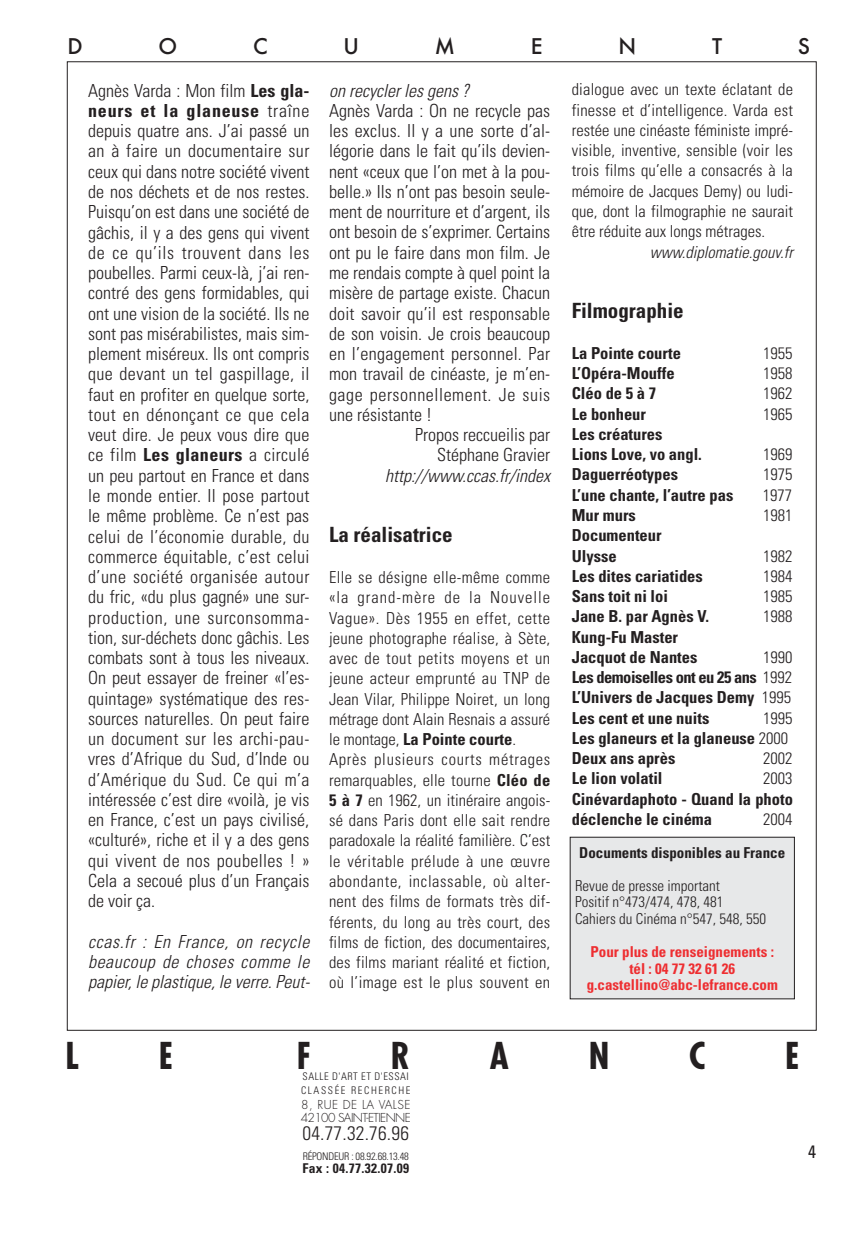
<style>
.page{position:relative;width:851px;height:1234px;background:#fff}
.page>*{position:absolute;margin:0;border:0;box-sizing:border-box;transform-origin:0 0}
.t1{font:700 condensed 36px "Futura";color:#231f20}
.t2{font:700 condensed 21px "Univers";color:#231f20}
.t3{font:500 21px "Futura";color:#231f20}
.t4{font:300 condensed 19.5px "Univers";letter-spacing:.01em;color:#231f20}
.t5{font:300 condensed 18px/20.2px "Univers";color:#231f20;text-align:justify}
.t6{font:italic 300 condensed 18px/20.2px "Univers";color:#231f20;text-align:justify}
.t7{font:300 condensed 18px "Univers";letter-spacing:.02em;color:#231f20}
.t8{font:300 condensed 18px "Univers";letter-spacing:.03em;color:#231f20}
.t9{font:condensed 18px "Univers";color:#231f20}
.t10{font:300 condensed 16.5px/20.2px "Univers";letter-spacing:.015em;color:#231f20}
.t11{font:700 condensed 16.5px/20.2px "Univers";color:#231f20}
.t12{font:italic 300 condensed 16.5px "Univers";color:#231f20}
.t13{font:300 condensed 15px/16.5px "Univers";color:#231f20}
.t14{font:700 condensed 15px/16.5px "Univers";color:#ee2e31;text-align:center}
.t15{font:700 condensed 15px "Univers";color:#231f20}
.t16{font:700 condensed 13.5px "Univers";letter-spacing:.025em;color:#231f20}
.t17{font:300 12px/13.5px "Futura";letter-spacing:-.05em;color:#231f20}
.t18{font:300 condensed 10.5px/13.5px "Univers";letter-spacing:.15em;color:#231f20}
.t19{font:300 condensed 10.5px "Univers";letter-spacing:-.02em;color:#231f20}
.s1{font-weight:700}
.s2{font-weight:300}
</style>
<div class="page">
<div style="left:570px;top:837px;width:224px;height:161px;background:#e7e8e9"></div>
<p class="t3" style="left:67px;top:37px;width:17px">D</p>
<p class="t3" style="left:158px;top:37px;width:20px">O</p>
<p class="t3" style="left:253px;top:37px;width:16px">C</p>
<p class="t3" style="left:343px;top:37px;width:17px">U</p>
<p class="t3" style="left:435px;top:37px;width:22px">M</p>
<p class="t3" style="left:531px;top:37px;width:13px">E</p>
<p class="t3" style="left:618px;top:37px;width:19px">N</p>
<p class="t3" style="left:712px;top:37px;width:12px">T</p>
<p class="t3" style="left:797px;top:37px;width:14px">S</p>
<p class="t5" style="left:88px;top:82px;width:223px">Agnès Varda : Mon film <span class="s1">Les gla&shy;neurs et la glaneuse</span> traîne depuis quatre ans. J’ai passé un an à faire un documentaire sur ceux qui dans notre société vivent de nos déchets et de nos restes.<br>Puisqu’on est dans une société de gâchis, il y a des gens qui vivent de ce qu’ils trouvent dans les poubelles. Parmi ceux-là, j’ai ren&shy;contré des gens formidables, qui ont une vision de la société. Ils ne sont pas misérabilistes, mais sim&shy;plement miséreux. Ils ont compris que devant un tel gaspillage, il faut en profiter en quelque sorte, tout en dénonçant ce que cela veut dire. Je peux vous dire que ce film <span class="s1">Les glaneurs</span> a circulé un peu partout en France et dans le monde entier. Il pose partout le même problème. Ce n’est pas celui de l’économie durable, du commerce équitable, c’est celui d’une société organisée autour du fric, «du plus gagné» une sur&shy;production, une surconsomma&shy;tion, sur-déchets donc gâchis. Les combats sont à tous les niveaux.<br>On peut essayer de freiner «l’es&shy;quintage» systématique des res&shy;sources naturelles. On peut faire un document sur les archi-pau&shy;vres d’Afrique du Sud, d’Inde ou d’Amérique du Sud. Ce qui m’a intéressée c’est dire «voilà, je vis en France, c’est un pays civilisé, «culturé», riche et il y a des gens qui vivent de nos poubelles ! » Cela a secoué plus d’un Français de voir ça.</p>
<p class="t6" style="left:88px;top:932px;width:223px">ccas.fr : En France, on recycle beaucoup de choses comme le papier, le plastique, le verre. Peut-</p>
<p class="t6" style="left:329px;top:82px;width:141px">on recycler les gens ?</p>
<p class="t5" style="left:329px;top:102px;width:223px">Agnès Varda : On ne recycle pas</p>
<p class="t5" style="left:329px;top:122px;width:223px">les exclus. Il y a une sorte d’al-</p>
<p class="t5" style="left:329px;top:143px;width:223px">légorie dans le fait qu’ils devien-</p>
<p class="t5" style="left:329px;top:163px;width:223px">nent «ceux que l’on met à la pou-</p>
<p class="t5" style="left:329px;top:183px;width:223px">belle.» Ils n’ont pas besoin seule-</p>
<p class="t5" style="left:329px;top:203px;width:223px">ment de nourriture et d’argent, ils</p>
<p class="t5" style="left:329px;top:224px;width:223px">ont besoin de s’exprimer. Certains</p>
<p class="t5" style="left:329px;top:244px;width:223px">ont pu le faire dans mon film. Je</p>
<p class="t5" style="left:329px;top:264px;width:223px">me rendais compte à quel point la</p>
<p class="t5" style="left:329px;top:284px;width:223px">misère de partage existe. Chacun</p>
<p class="t5" style="left:329px;top:305px;width:223px">doit savoir qu’il est responsable</p>
<p class="t5" style="left:329px;top:325px;width:223px">de son voisin. Je crois beaucoup</p>
<p class="t7" style="left:329px;top:347px;width:223px">en l’engagement personnel. Par</p>
<p class="t5" style="left:329px;top:365px;width:223px">mon travail de cinéaste, je m’en-</p>
<p class="t8" style="left:329px;top:387px;width:223px">gage personnellement. Je suis</p>
<p class="t5" style="left:329px;top:406px;width:104px">une résistante !</p>
<p class="t5" style="left:415px;top:426px;width:136px">Propos reccueilis par</p>
<p class="t5" style="left:437px;top:446px;width:114px">Stéphane Gravier</p>
<p class="t6" style="left:385px;top:467px;width:167px">http://www.ccas.fr/index</p>
<p class="t2" style="left:329px;top:527px;width:125px">La réalisatrice</p>
<p class="t10" style="left:329px;top:568px;width:223px">Elle se désigne elle-même comme «la grand-mère de la Nouvelle Vague». Dès 1955 en effet, cette jeune photographe réalise, à Sète, avec de tout petits moyens et un jeune acteur emprunté au TNP de Jean Vilar, Philippe Noiret, un long métrage dont Alain Resnais a assuré le montage, <span class="s1">La Pointe courte</span>.<br>Après plusieurs courts métrages remarquables, elle tourne <span class="s1">Cléo de 5 à 7</span> en 1962, un itinéraire angois&shy;sé dans Paris dont elle sait rendre paradoxale la réalité familière. C’est le véritable prélude à une œuvre abondante, inclassable, où alter&shy;nent des films de formats très dif&shy;férents, du long au très court, des films de fiction, des documentaires, des films mariant réalité et fiction, où l’image est le plus souvent en</p>
<p class="t10" style="left:571px;top:81px;width:223px;text-align:justify">dialogue avec un texte éclatant de finesse et d’intelligence. Varda est restée une cinéaste féministe impré&shy;visible, inventive, sensible (voir les trois films qu’elle a consacrés à la mémoire de Jacques Demy) ou ludi&shy;que, dont la filmographie ne saurait être réduite aux longs métrages.</p>
<p class="t12" style="left:649px;top:245px;width:145px">www.diplomatie.gouv.fr</p>
<p class="t2" style="left:571px;top:303px;width:113px">Filmographie</p>
<p class="t11" style="left:571px;top:344px;width:111px">La Pointe courte</p>
<p class="t10" style="left:763px;top:344px;width:31px">1955</p>
<p class="t11" style="left:571px;top:365px;width:104px">L’Opéra-Mouffe</p>
<p class="t10" style="left:763px;top:365px;width:31px">1958</p>
<p class="t11" style="left:571px;top:385px;width:86px">Cléo de 5 à 7</p>
<p class="t10" style="left:763px;top:385px;width:31px">1962</p>
<p class="t11" style="left:571px;top:405px;width:76px">Le bonheur</p>
<p class="t10" style="left:763px;top:405px;width:31px">1965</p>
<p class="t11" style="left:571px;top:425px;width:132px">Les créatures<br>Lions Love, vo angl.</p>
<p class="t10" style="left:763px;top:446px;width:31px">1969</p>
<p class="t11" style="left:571px;top:466px;width:108px">Daguerréotypes</p>
<p class="t10" style="left:763px;top:466px;width:31px">1975</p>
<p class="t11" style="left:571px;top:486px;width:163px">L’une chante, l’autre pas</p>
<p class="t10" style="left:762px;top:486px;width:31px">1977</p>
<p class="t11" style="left:571px;top:506px;width:66px">Mur murs</p>
<p class="t10" style="left:763px;top:506px;width:31px">1981</p>
<p class="t11" style="left:571px;top:527px;width:91px">Documenteur<br>Ulysse</p>
<p class="t10" style="left:763px;top:547px;width:31px">1982</p>
<p class="t11" style="left:571px;top:567px;width:133px">Les dites cariatides</p>
<p class="t10" style="left:763px;top:567px;width:31px">1984</p>
<p class="t11" style="left:571px;top:587px;width:98px">Sans toit ni loi</p>
<p class="t10" style="left:763px;top:587px;width:31px">1985</p>
<p class="t11" style="left:571px;top:608px;width:139px">Jane B. par Agnès V.</p>
<p class="t10" style="left:763px;top:608px;width:31px">1988</p>
<p class="t11" style="left:571px;top:628px;width:127px">Kung-Fu Master<br>Jacquot de Nantes</p>
<p class="t11" style="left:571px;top:648px;width:222px;text-align:justify;text-indent:191px"><span class="s2">1990<br></span>Les demoiselles ont eu 25 ans <span class="s2">1992<br></span>L’Univers de Jacques Demy <span class="s2">1995<br></span>Les cent et une nuits</p>
<p class="t11" style="left:571px;top:709px;width:222px;text-indent:191px"><span class="s2">1995<br></span>Les glaneurs et la glaneuse <span class="s2">2000<br></span>Deux ans après</p>
<p class="t10" style="left:763px;top:749px;width:31px">2002</p>
<p class="t11" style="left:571px;top:770px;width:92px">Le lion volatil</p>
<p class="t10" style="left:763px;top:770px;width:31px">2003</p>
<p class="t11" style="left:571px;top:790px;width:223px">Cinévardaphoto - Quand la photo déclenche le cinéma</p>
<p class="t10" style="left:763px;top:810px;width:31px">2004</p>
<p class="t15" style="left:579px;top:846px;width:207px">Documents disponibles au France</p>
<p class="t13" style="left:575px;top:878px;width:192px">Revue de presse important<br>Positif n°473/474, 478, 481<br>Cahiers du Cinéma n°547, 548, 550</p>
<p class="t14" style="left:586px;top:944px;width:193px">Pour plus de renseignements : tél : 04 77 32 61 26 g.castellino@abc-lefrance.com</p>
<h1 class="t1" style="left:65px;top:1039px;width:15px">L</h1>
<h1 class="t1" style="left:159px;top:1039px;width:16px">E</h1>
<h1 class="t1" style="left:297px;top:1039px;width:16px">F</h1>
<h1 class="t1" style="left:391px;top:1039px;width:21px">R</h1>
<h1 class="t1" style="left:490px;top:1039px;width:21px">A</h1>
<h1 class="t1" style="left:588px;top:1039px;width:22px">N</h1>
<h1 class="t1" style="left:689px;top:1039px;width:18px">C</h1>
<h1 class="t1" style="left:785px;top:1039px;width:16px">E</h1>
<p class="t18" style="left:301px;top:1070px;width:111px">SALLE D'ART ET D'ESSAI<br>CLASSÉE RECHERCHE</p>
<p class="t17" style="left:300px;top:1098px;width:112px">8, RUE DE LA VALSE<br>42100 SAINT-ETIENNE</p>
<p class="t4" style="left:302px;top:1125px;width:108px">04.77.32.76.96</p>
<p class="t19" style="left:302px;top:1151px;width:108px">RÉPONDEUR : 08.92.68.13.48</p>
<p class="t16" style="left:302px;top:1162px;width:108px">Fax : 04.77.32.07.09</p>
<p class="t9" style="left:808px;top:1144px;width:9px">4</p>
</div>
